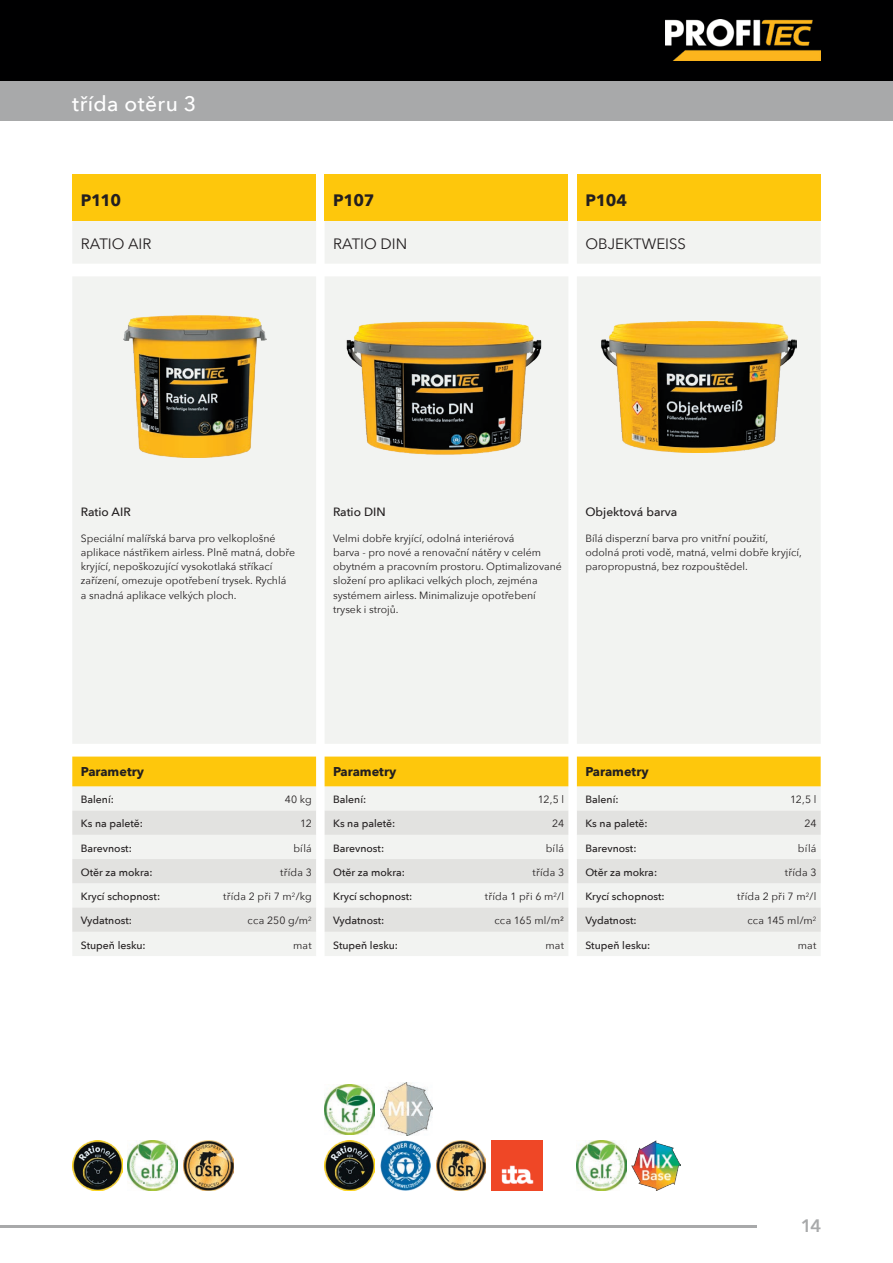
<style>
.page{position:relative;width:893px;height:1263px;background:#fff}
.page>*{position:absolute;margin:0;border:0;box-sizing:border-box;transform-origin:0 0}
.t1{font:500 21px "Avenir Next";letter-spacing:.02em;color:#fff}
.t2{font:600 18px "Avenir Next";color:#a8a9aa}
.t3{font:700 16.5px "Avenir Next";letter-spacing:-.025em;color:#231f20}
.t4{font:15px "Avenir Next";color:#231f20}
.t5{font:700 12.75px "Avenir Next";color:#231f20}
.t6{font:500 12px "Avenir Next";color:#231f20}
.t7{font:10.5px/14.2px "Avenir Next";color:#231f20}
.t8{font:500 10.5px "Avenir Next";color:#231f20}
.t9{font:10.5px "Avenir Next";letter-spacing:.025em;color:#231f20}
.t10{font:10.5px "Avenir Next";letter-spacing:.02em;color:#231f20}
</style>
<div class="page">
<hr style="left:0;top:1226px;width:757px;height:2px;background:#a8a9aa">
<div style="left:0;top:81px;width:893px;height:40px;background:#a8a9aa"></div>
<div style="left:0;top:0;width:893px;height:81px;background:#000001"></div>
<div style="left:72px;top:174px;width:244px;height:47px;background:#fec70c"></div>
<svg style="left:73px;top:221px;width:243px;height:735px;fill:#f2f3f1"></svg>
<div style="left:72px;top:276px;width:244px;height:534px;background:#f2f3f1"></div>
<div style="left:72px;top:756px;width:244px;height:30px;background:#fec70c"></div>
<svg style="left:72px;top:810px;width:244px;height:122px"></svg>
<div style="left:577px;top:174px;width:244px;height:47px;background:#fec70c"></div>
<svg style="left:577px;top:221px;width:243px;height:735px;fill:#f2f3f1"></svg>
<div style="left:577px;top:276px;width:244px;height:534px;background:#f2f3f1"></div>
<div style="left:577px;top:756px;width:244px;height:30px;background:#fec70c"></div>
<svg style="left:577px;top:810px;width:244px;height:122px"></svg>
<img style="left:601px;top:321px;width:195px;height:132px">
<img style="left:665px;top:20px;width:155px;height:40px">
<div style="left:325px;top:174px;width:243px;height:47px;background:#fec70c"></div>
<svg style="left:325px;top:221px;width:243px;height:735px;fill:#f2f3f1"></svg>
<div style="left:325px;top:276px;width:243px;height:534px;background:#f2f3f1"></div>
<div style="left:325px;top:756px;width:243px;height:30px;background:#fec70c"></div>
<svg style="left:325px;top:810px;width:243px;height:122px"></svg>
<img style="left:577px;top:1141px;width:50px;height:50px">
<img style="left:631px;top:1141px;width:50px;height:50px">
<img style="left:72px;top:1141px;width:50px;height:50px">
<img style="left:184px;top:1141px;width:49px;height:50px">
<img style="left:128px;top:1141px;width:50px;height:50px">
<img style="left:123px;top:315px;width:144px;height:143px">
<img style="left:343px;top:313px;width:203px;height:147px">
<img style="left:380px;top:1083px;width:53px;height:52px">
<img style="left:325px;top:1141px;width:50px;height:50px">
<img style="left:381px;top:1141px;width:49px;height:50px">
<img style="left:436px;top:1141px;width:50px;height:50px">
<img style="left:325px;top:1084px;width:50px;height:50px">
<img style="left:492px;top:1140px;width:50px;height:51px">
<h1 class="t1" style="left:72px;top:86px;width:126px">třída otěru 3</h1>
<h3 class="t3" style="left:81px;top:186px;width:42px">P110</h3>
<h3 class="t4" style="left:81px;top:231px;width:72px">RATIO AIR</h3>
<h3 class="t3" style="left:333px;top:186px;width:43px">P107</h3>
<h3 class="t4" style="left:333px;top:231px;width:76px">RATIO DIN</h3>
<h3 class="t3" style="left:585px;top:186px;width:43px">P104</h3>
<h3 class="t4" style="left:585px;top:231px;width:102px">OBJEKTWEISS</h3>
<p class="t6" style="left:81px;top:501px;width:51px">Ratio AIR</p>
<p class="t7" style="left:81px;top:530px;width:216px">Speciální malířská barva pro velkoplošné aplikace nástřikem airless. Plně matná, dobře kryjící, nepoškozující vysokotlaká stříkací zařízení, omezuje opotřebení trysek. Rychlá<br>a snadná aplikace velkých ploch.</p>
<p class="t6" style="left:333px;top:501px;width:54px">Ratio DIN</p>
<p class="t7" style="left:333px;top:530px;width:230px">Velmi dobře kryjící, odolná interiérová<br>barva - pro nové a renovační nátěry v celém obytném a pracovním prostoru. Optimalizované složení pro aplikaci velkých ploch, zejména systémem airless. Minimalizuje opotřebení trysek i strojů.</p>
<p class="t6" style="left:585px;top:501px;width:93px">Objektová barva</p>
<p class="t7" style="left:585px;top:530px;width:218px">Bílá disperzní barva pro vnitřní použití, odolná proti vodě, matná, velmi dobře kryjící, paropropustná, bez rozpouštědel.</p>
<p class="t5" style="left:81px;top:760px;width:65px">Parametry</p>
<p class="t8" style="left:81px;top:791px;width:35px">Balení:</p>
<p class="t7" style="left:285px;top:792px;width:29px">40 kg</p>
<p class="t8" style="left:81px;top:815px;width:64px">Ks na paletě:</p>
<p class="t7" style="left:300px;top:816px;width:13px">12</p>
<p class="t8" style="left:81px;top:839px;width:53px">Barevnost:</p>
<p class="t7" style="left:293px;top:840px;width:20px">bílá</p>
<p class="t8" style="left:81px;top:863px;width:73px">Otěr za mokra:</p>
<p class="t7" style="left:280px;top:865px;width:33px">třída 3</p>
<p class="t8" style="left:81px;top:887px;width:81px">Krycí schopnost:</p>
<p class="t10" style="left:223px;top:888px;width:90px">třída 2 při 7 m<sup>2</sup>/kg</p>
<p class="t8" style="left:81px;top:912px;width:53px">Vydatnost:</p>
<p class="t7" style="left:248px;top:913px;width:66px">cca 250 g/m<sup>2</sup></p>
<p class="t8" style="left:81px;top:936px;width:66px">Stupeň lesku:</p>
<p class="t7" style="left:293px;top:937px;width:20px">mat</p>
<p class="t5" style="left:333px;top:760px;width:65px">Parametry</p>
<p class="t8" style="left:333px;top:791px;width:35px">Balení:</p>
<p class="t7" style="left:538px;top:792px;width:28px">12,5 l</p>
<p class="t8" style="left:333px;top:815px;width:64px">Ks na paletě:</p>
<p class="t7" style="left:552px;top:816px;width:13px">24</p>
<p class="t8" style="left:333px;top:839px;width:53px">Barevnost:</p>
<p class="t7" style="left:546px;top:840px;width:20px">bílá</p>
<p class="t8" style="left:333px;top:863px;width:73px">Otěr za mokra:</p>
<p class="t7" style="left:532px;top:865px;width:33px">třída 3</p>
<p class="t8" style="left:333px;top:887px;width:81px">Krycí schopnost:</p>
<p class="t9" style="left:485px;top:888px;width:81px">třída 1 při 6 m<sup>2</sup>/l</p>
<p class="t8" style="left:333px;top:912px;width:53px">Vydatnost:</p>
<p class="t10" style="left:494px;top:912px;width:71px">cca 165 ml/m²</p>
<p class="t8" style="left:333px;top:936px;width:66px">Stupeň lesku:</p>
<p class="t7" style="left:545px;top:937px;width:20px">mat</p>
<p class="t5" style="left:585px;top:760px;width:65px">Parametry</p>
<p class="t8" style="left:585px;top:791px;width:35px">Balení:</p>
<p class="t7" style="left:790px;top:792px;width:28px">12,5 l</p>
<p class="t8" style="left:585px;top:815px;width:64px">Ks na paletě:</p>
<p class="t7" style="left:804px;top:816px;width:13px">24</p>
<p class="t8" style="left:585px;top:839px;width:53px">Barevnost:</p>
<p class="t7" style="left:798px;top:840px;width:20px">bílá</p>
<p class="t8" style="left:585px;top:863px;width:73px">Otěr za mokra:</p>
<p class="t7" style="left:785px;top:865px;width:33px">třída 3</p>
<p class="t8" style="left:585px;top:887px;width:81px">Krycí schopnost:</p>
<p class="t9" style="left:737px;top:888px;width:81px">třída 2 při 7 m<sup>2</sup>/l</p>
<p class="t8" style="left:585px;top:912px;width:53px">Vydatnost:</p>
<p class="t7" style="left:747px;top:913px;width:71px">cca 145 ml/m<sup>2</sup></p>
<p class="t8" style="left:585px;top:936px;width:66px">Stupeň lesku:</p>
<p class="t7" style="left:798px;top:937px;width:20px">mat</p>
<h2 class="t2" style="left:801px;top:1210px;width:22px">14</h2>
</div>
